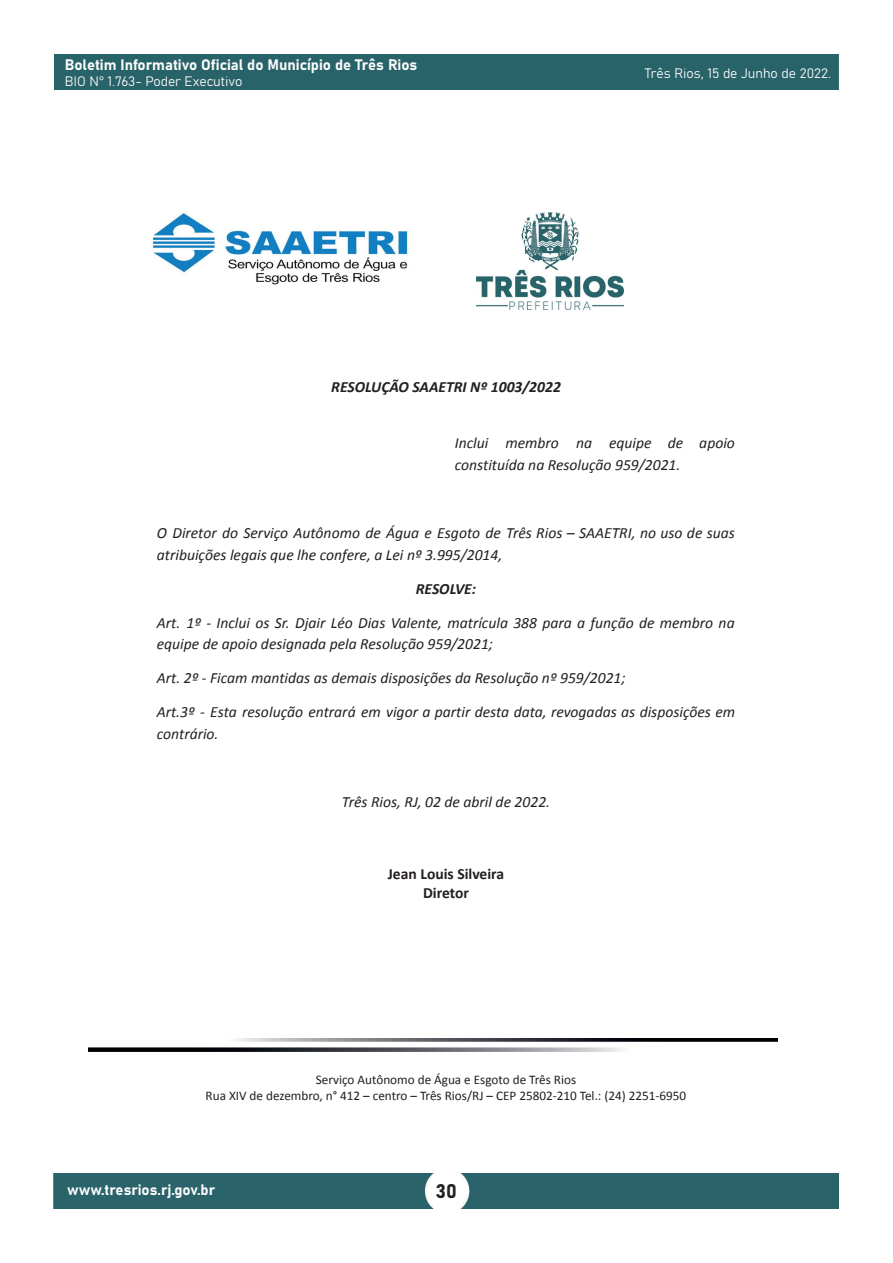
<style>
.page{position:relative;width:893px;height:1263px;background:#fff}
.page>*{position:absolute;margin:0;border:0;box-sizing:border-box;transform-origin:0 0}
.t1{font:19.5px "Bahnschrift";color:#231f20}
.t2{font:italic 15.6px/21.9px "Calibri";color:#231f20}
.t3{font:italic 700 15.6px "Calibri";color:#231f20}
.t4{font:700 15.6px/19px "Calibri";color:#231f20;text-align:center}
.t5{font:15px "Bahnschrift";color:#fcfcfc}
.t6{font:13.5px "Bahnschrift";color:#fcfcfc}
.t7{font:13.2px/16px "Calibri";color:#231f20;text-align:center}
</style>
<div class="page">
<div style="left:54px;top:54px;width:785px;height:35px;background:#29636a"></div>
<div style="left:54px;top:1174px;width:785px;height:35px;background:#2b636a"></div>
<img style="left:476px;top:212px;width:147px;height:97px">
<img style="left:89px;top:1038px;width:688px;height:13px">
<img style="left:152px;top:213px;width:256px;height:72px">
<p class="t5" style="left:65px;top:54px;width:354px">Boletim Informativo Oficial do Município de Três Rios</p>
<p class="t6" style="left:65px;top:71px;width:179px">BIO N° 1.763- Poder Executivo</p>
<p class="t6" style="left:645px;top:63px;width:188px">Três Rios, 15 de Junho de 2022.</p>
<p class="t3" style="left:331px;top:379px;width:231px">RESOLUÇÃO SAAETRI Nº 1003/2022</p>
<p class="t2" style="left:455px;top:432px;width:282px">Inclui membro na equipe de apoio constituída na Resolução 959/2021.</p>
<p class="t2" style="left:157px;top:522px;width:580px">O Diretor do Serviço Autônomo de Água e Esgoto de Três Rios – SAAETRI, no uso de suas atribuições legais que lhe confere, a Lei nº 3.995/2014,</p>
<p class="t3" style="left:416px;top:580px;width:62px">RESOLVE:</p>
<p class="t2" style="left:157px;top:611px;width:579px">Art. 1º - Inclui os Sr. Djair Léo Dias Valente, matrícula 388 para a função de membro na equipe de apoio designada pela Resolução 959/2021;</p>
<p class="t2" style="left:157px;top:661px;width:580px;line-height:33.9px">Art. 2º - Ficam mantidas as demais disposições da Resolução nº 959/2021;<br>Art.3º - Esta resolução entrará em vigor a partir desta data, revogadas as disposições em</p>
<p class="t2" style="left:157px;top:723px;width:63px">contrário.</p>
<p class="t2" style="left:342px;top:791px;width:210px">Três Rios, RJ, 02 de abril de 2022.</p>
<p class="t4" style="left:388px;top:864px;width:118px">Jean Louis Silveira<br>Diretor</p>
<p class="t7" style="left:206px;top:1071px;width:482px">Serviço Autônomo de Água e Esgoto de Três Rios<br>Rua XIV de dezembro, n° 412 – centro – Três Rios/RJ – CEP 25802-210 Tel.: (24) 2251-6950</p>
<p class="t5" style="left:67px;top:1178px;width:149px">www.tresrios.rj.gov.br</p>
<p class="t1" style="left:436px;top:1177px;width:23px">30</p>
</div>
